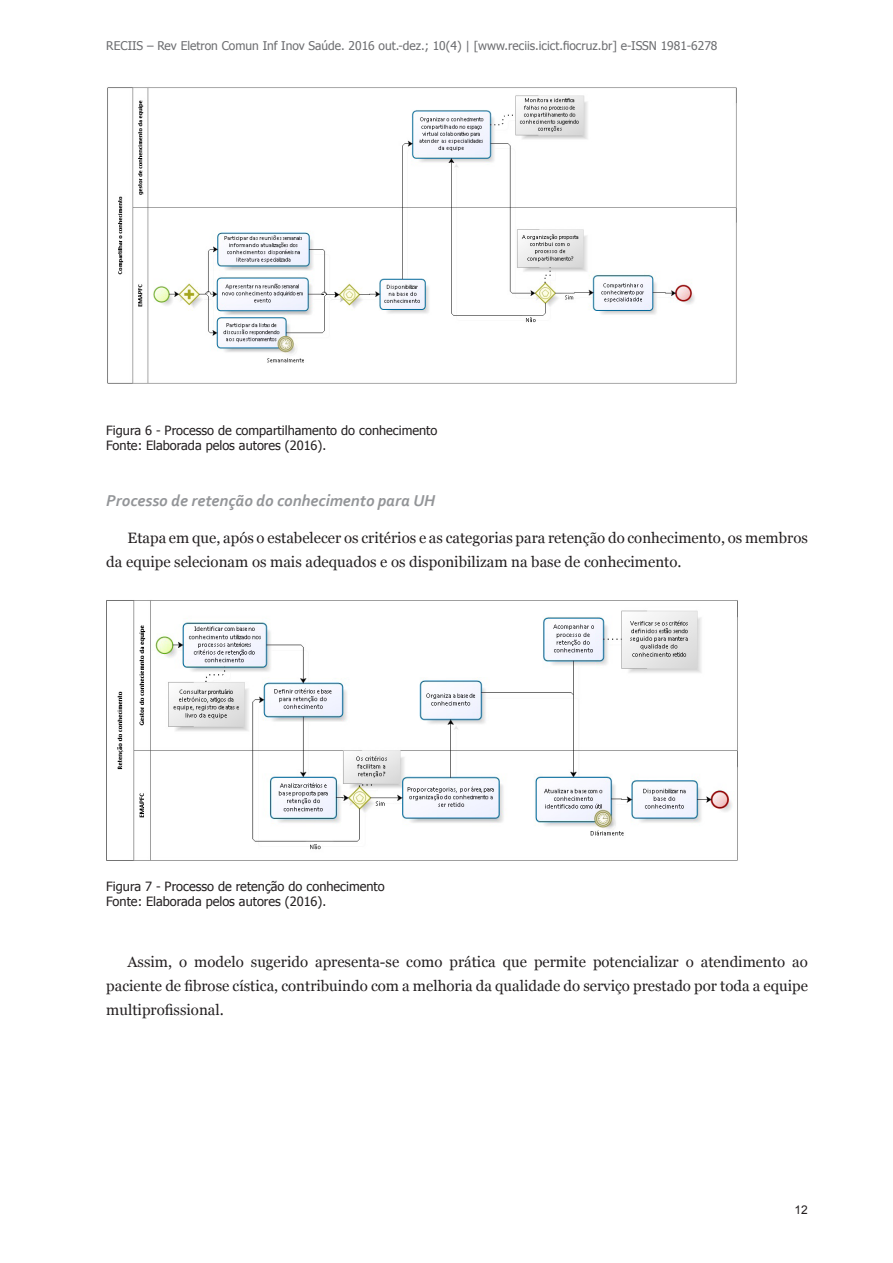
<style>
.page{position:relative;width:893px;height:1263px;background:#fff}
.page>*{position:absolute;margin:0;border:0;box-sizing:border-box;transform-origin:0 0}
.t1{font:italic 700 16.5px "Corbel";color:#939598}
.t2{font:15px/24px "Georgia";color:#231f20}
.t3{font:12.75px/15px "Tahoma";color:#231f20}
.t4{font:12px "Tahoma";color:#6c6d70}
.t5{font:12px "Arial";color:#231f20}
</style>
<div class="page">
<img style="left:107px;top:87px;width:630px;height:297px">
<img style="left:106px;top:600px;width:632px;height:261px">
<p class="t4" style="left:106px;top:38px;width:613px">RECIIS – Rev Eletron Comun Inf Inov Saúde. 2016 out.-dez.; 10(4) | [www.reciis.icict.fiocruz.br] e-ISSN 1981-6278</p>
<p class="t3" style="left:106px;top:422px;width:333px">Figura 6 - Processo de compartilhamento do conhecimento<br>Fonte: Elaborada pelos autores (2016).</p>
<p class="t1" style="left:106px;top:490px;width:330px">Processo de retenção do conhecimento para UH</p>
<p class="t2" style="left:106px;top:526px;width:703px;text-indent:21px">Etapa em que, após o estabelecer os critérios e as categorias para retenção do conhecimento, os membros da equipe selecionam os mais adequados e os disponibilizam na base de conhecimento.</p>
<p class="t3" style="left:106px;top:878px;width:280px">Figura 7 - Processo de retenção do conhecimento<br>Fonte: Elaborada pelos autores (2016).</p>
<p class="t2" style="left:106px;top:949px;width:703px;text-align:justify;text-indent:21px">Assim, o modelo sugerido apresenta-se como prática que permite potencializar o atendimento ao paciente de fibrose cística, contribuindo com a melhoria da qualidade do serviço prestado por toda a equipe multiprofissional.</p>
<p class="t5" style="left:795px;top:1202px;width:15px">12</p>
</div>
